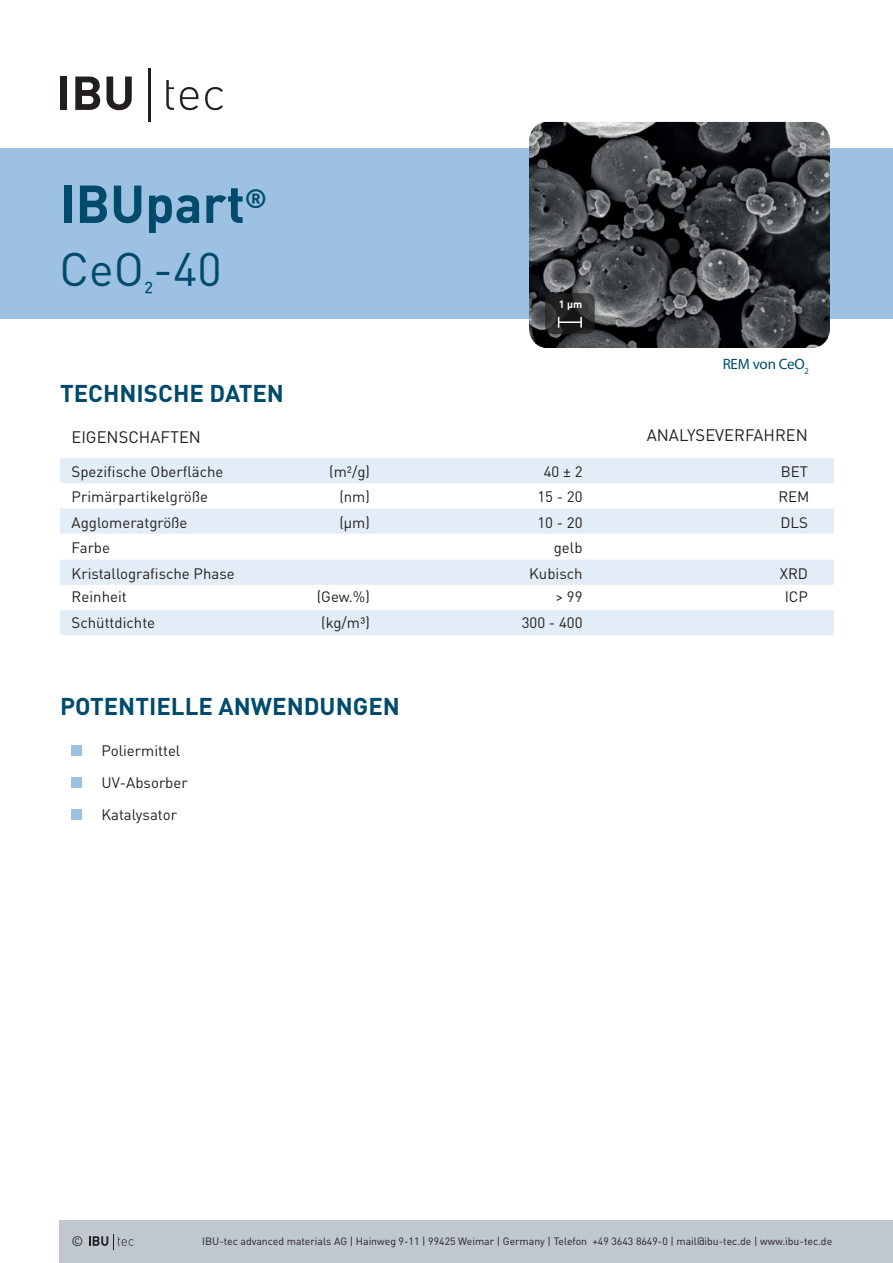
<style>
.page{position:relative;width:893px;height:1263px;background:#fff}
.page>*{position:absolute;margin:0;border:0;box-sizing:border-box;transform-origin:0 0}
.t1{font:700 52.5px "DIN Pro";color:#004b6c}
.t2{font:46.5px "DIN Pro";color:#004b6c}
.t3{font:700 24px "DIN Pro";color:#004b6c}
.t4{font:16.5px "DIN Pro";color:#231f20}
.t5{font:15px/24.8px "DIN Pro";color:#231f20}
.t6{font:15px "Myriad Pro";letter-spacing:-.01em;color:#004b6c}
.t7{font:13.65px "DIN Pro";color:#231f20}
.t8{font:10.5px "DIN Pro";color:#231f20}
.t9{font:700 10.5px "DIN Pro";color:#fff}
</style>
<div class="page">
<div style="left:0;top:148px;width:893px;height:171px;background:#9cc1e2"></div>
<img style="left:530px;top:122px;width:299px;height:225px">
<div style="left:60px;top:1220px;width:833px;height:43px;background:#c1c7cf"></div>
<svg style="left:60px;top:458px;width:774px;height:177px;fill:#e3edf7"></svg>
<svg style="left:89px;top:1234px;width:45px;height:15px"></svg>
<div style="left:71px;top:745px;width:11px;height:11px;background:#9cc1e2"></div>
<div style="left:71px;top:777px;width:11px;height:11px;background:#9cc1e2"></div>
<div style="left:71px;top:810px;width:11px;height:10px;background:#9cc1e2"></div>
<div style="left:61px;top:77px;width:6px;height:33px;background:#231f20"></div>
<svg style="left:75px;top:77px;width:25px;height:33px"></svg>
<svg style="left:106px;top:77px;width:26px;height:33px"></svg>
<svg style="left:166px;top:80px;width:8px;height:30px"></svg>
<svg style="left:180px;top:87px;width:18px;height:23px"></svg>
<svg style="left:205px;top:87px;width:18px;height:23px"></svg>
<hr style="left:148px;top:68px;width:2px;height:54px;background:#231f20">
<svg style="left:545px;top:293px;width:50px;height:41px;background:#2b292a"></svg>
<hr style="left:559px;top:321px;width:22px;height:2px;background:#fff">
<svg style="left:580px;top:317px;width:2px;height:11px"></svg>
<h1 class="t1" style="left:60px;top:160px;width:209px">IBUpart<sup>®</sup></h1>
<h2 class="t2" style="left:60px;top:237px;width:164px">CeO<sub>²</sub>-40</h2>
<h3 class="t3" style="left:60px;top:373px;width:226px">TECHNISCHE DATEN</h3>
<p class="t4" style="left:71px;top:426px;width:131px">EIGENSCHAFTEN</p>
<p class="t5" style="left:72px;top:458px;width:153px">Spezifische Oberfläche<br>Primärpartikelgröße</p>
<p class="t5" style="left:72px;top:509px;width:117px;line-height:25.5px">Agglomeratgröße<br>Farbe</p>
<p class="t5" style="left:72px;top:561px;width:165px;line-height:23.4px">Kristallografische Phase<br>Reinheit</p>
<p class="t5" style="left:72px;top:609px;width:85px">Schüttdichte</p>
<p class="t9" style="left:559px;top:295px;width:25px">1 µm</p>
<p class="t6" style="left:723px;top:355px;width:87px">REM von CeO<sub>2</sub></p>
<p class="t4" style="left:647px;top:424px;width:163px">ANALYSEVERFAHREN</p>
<p class="t5" style="left:329px;top:458px;width:42px;text-align:right">(m²/g) (nm)</p>
<p class="t5" style="left:778px;top:458px;width:33px">BET<br>REM</p>
<p class="t5" style="left:537px;top:458px;width:47px;text-align:center">40 ± 2<br>15 - 20</p>
<p class="t5" style="left:537px;top:509px;width:47px">10 - 20</p>
<p class="t5" style="left:339px;top:509px;width:32px">(µm)</p>
<p class="t5" style="left:780px;top:509px;width:29px">DLS</p>
<p class="t5" style="left:317px;top:584px;width:55px">(Gew.%)</p>
<p class="t5" style="left:321px;top:609px;width:50px">(kg/m³)</p>
<p class="t5" style="left:529px;top:535px;width:55px;line-height:25.5px;text-align:right">gelb<br>Kubisch</p>
<p class="t5" style="left:522px;top:583px;width:62px;line-height:25.5px;text-align:right">&gt; 99<br>300 - 400</p>
<p class="t5" style="left:780px;top:561px;width:30px;line-height:23.4px;text-align:center">XRD<br>ICP</p>
<h3 class="t3" style="left:60px;top:686px;width:341px">POTENTIELLE ANWENDUNGEN</h3>
<p class="t5" style="left:101px;top:733px;width:88px;line-height:32.2px">Poliermittel<br>UV-Absorber<br>Katalysator</p>
<p class="t7" style="left:71px;top:1231px;width:13px">©</p>
<p class="t8" style="left:202px;top:1234px;width:631px">IBU-tec advanced materials AG | Hainweg 9-11 | 99425 Weimar | Germany | Telefon +49 3643 8649-0 | mail@ibu-tec.de | www.ibu-tec.de</p>
</div>
